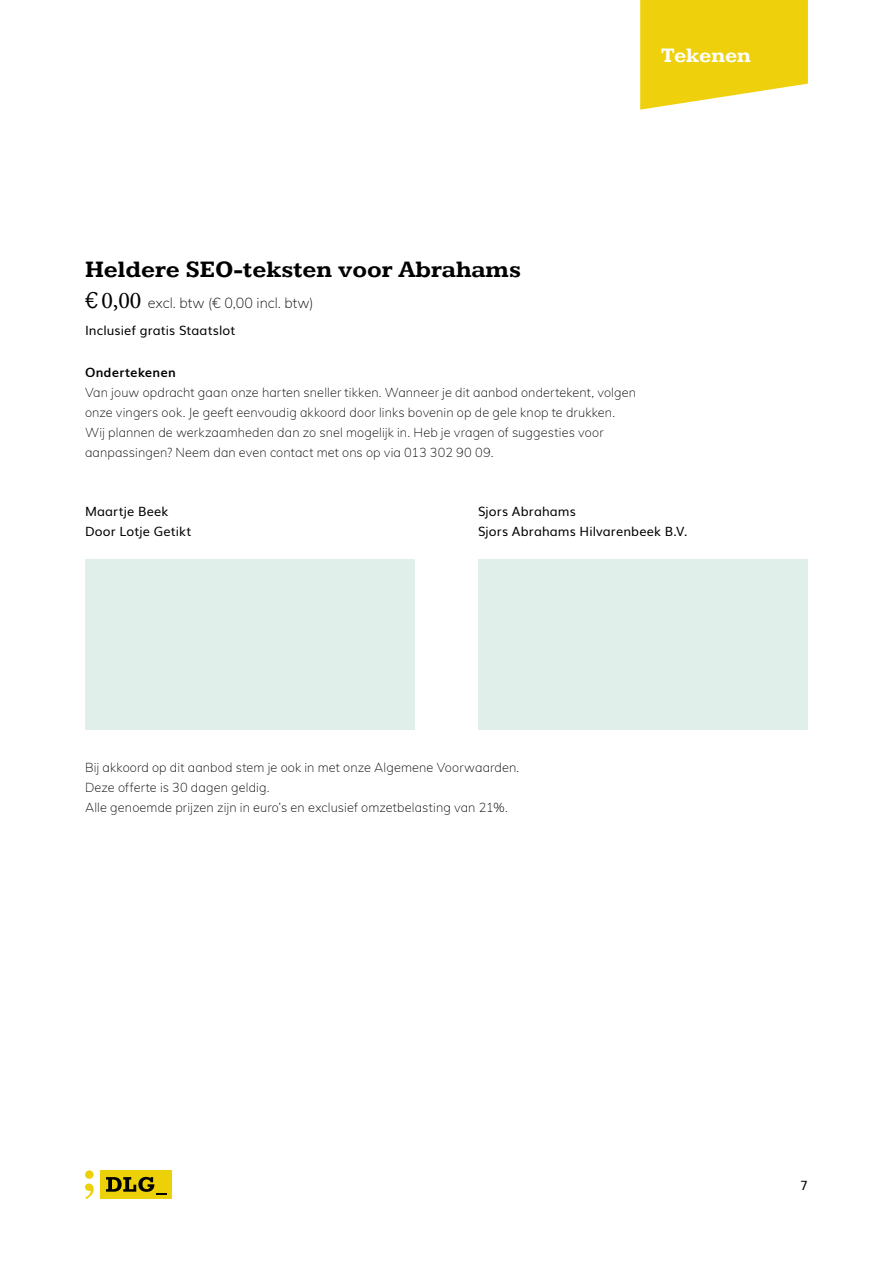
<style>
.page{position:relative;width:893px;height:1263px;background:#fff}
.page>*{position:absolute;margin:0;border:0;box-sizing:border-box;transform-origin:0 0}
.t1{font:700 24px "Kameron";color:#000}
.t2{font:700 21px "Kameron";color:#fff}
.t3{font:200 14.25px "Muli";color:#000}
.t4{font:200 12.75px/20.1px "Muli";letter-spacing:.01em;color:#000}
.t5{font:12.75px/20.2px "Muli";letter-spacing:.01em;color:#000}
.t6{font:700 12.75px "Muli";letter-spacing:.02em;color:#000}
.s1{font-family:"Kameron";font-weight:400;font-size:24px}
.s2{font-family:"Minion Pro";font-weight:400;font-size:24px}
</style>
<div class="page">
<svg style="left:640px;top:0;width:168px;height:110px;background:#f0d62a"></svg>
<div style="left:100px;top:1170px;width:72px;height:29px;background:#edd108"></div>
<svg style="left:106px;top:1177px;width:61px;height:17px"></svg>
<svg style="left:85px;top:1170px;width:9px;height:29px"></svg>
<div style="left:85px;top:559px;width:330px;height:170px;background:#e1efea"></div>
<div style="left:478px;top:559px;width:330px;height:170px;background:#e1efea"></div>
<h2 class="t2" style="left:661px;top:43px;width:91px">Tekenen</h2>
<h1 class="t1" style="left:85px;top:255px;width:438px">Heldere SEO-teksten voor Abrahams</h1>
<p class="t3" style="left:85px;top:292px;width:230px"><span class="s1">€</span> <span class="s2">0,00</span> excl. btw (€ 0,00 incl. btw)</p>
<p class="t5" style="left:85px;top:319px;width:152px">Inclusief gratis Staatslot</p>
<p class="t6" style="left:85px;top:362px;width:92px">Ondertekenen</p>
<p class="t4" style="left:85px;top:382px;width:552px">Van jouw opdracht gaan onze harten sneller tikken. Wanneer je dit aanbod ondertekent, volgen onze vingers ook. Je geeft eenvoudig akkoord door links bovenin op de gele knop te drukken.<br>Wij plannen de werkzaamheden dan zo snel mogelijk in. Heb je vragen of suggesties voor aanpassingen? Neem dan even contact met ons op via 013 302 90 09.</p>
<p class="t5" style="left:85px;top:500px;width:108px">Maartje Beek<br>Door Lotje Getikt</p>
<p class="t5" style="left:478px;top:500px;width:211px">Sjors Abrahams<br>Sjors Abrahams Hilvarenbeek B.V.</p>
<p class="t4" style="left:85px;top:756px;width:436px">Bij akkoord op dit aanbod stem je ook in met onze Algemene Voorwaarden.<br>Deze offerte is 30 dagen geldig.<br>Alle genoemde prijzen zijn in euro’s en exclusief omzetbelasting van 21%.</p>
<p class="t5" style="left:800px;top:1174px;width:9px">7</p>
</div>
